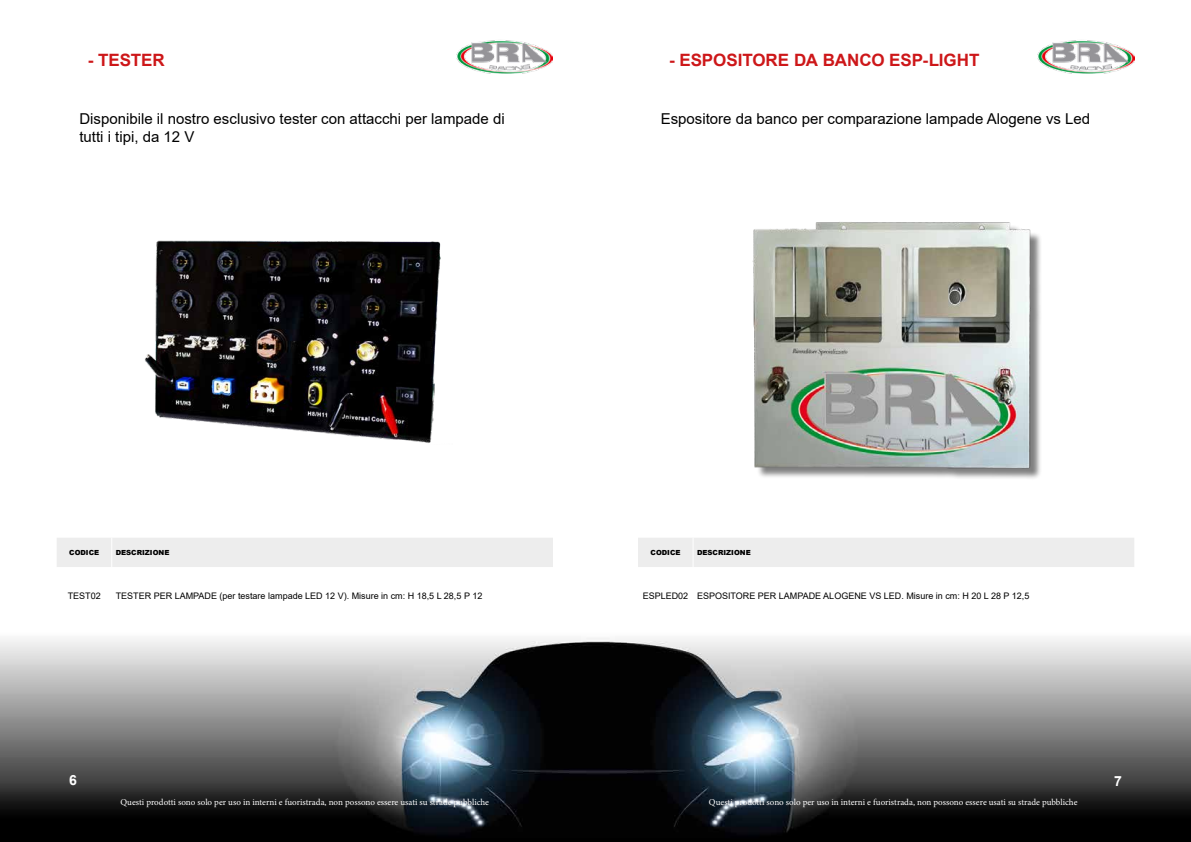
<style>
.page{position:relative;width:1191px;height:842px;background:#fff}
.page>*{position:absolute;margin:0;border:0;box-sizing:border-box;transform-origin:0 0}
.t1{font:700 17px "Arial";letter-spacing:-.005em;color:#cd1719}
.t2{font:15px/18px "Arial";color:#000}
.t3{font:700 14px "Arial";color:#fff}
.t4{font:9px "Minion Pro";color:#fff}
.t5{font:9px "Arial";color:#000}
.t6{font:900 7px "Arial";color:#000}
</style>
<div class="page">
<img style="left:456px;top:40px;width:97px;height:34px">
<img style="left:1037px;top:40px;width:97px;height:34px">
<img style="left:0;top:638px;width:1191px;height:204px">
<div style="left:57px;top:538px;width:496px;height:29px;background:#ededed"></div>
<img style="left:145px;top:240px;width:296px;height:203px">
<div style="left:638px;top:538px;width:496px;height:29px;background:#ededed"></div>
<div style="left:756px;top:225px;width:286px;height:256px;background:#000;opacity:.5"></div>
<img style="left:752px;top:222px;width:281px;height:248px">
<h1 class="t1" style="left:88px;top:49px;width:78px">- TESTER</h1>
<h1 class="t1" style="left:669px;top:49px;width:312px">- ESPOSITORE DA BANCO ESP-LIGHT</h1>
<h2 class="t2" style="left:79px;top:110px;width:427px">Disponibile il nostro esclusivo tester con attacchi per lampade di tutti i tipi, da 12 V</h2>
<h2 class="t2" style="left:660px;top:110px;width:431px">Espositore da banco per comparazione lampade Alogene vs Led</h2>
<p class="t6" style="left:69px;top:547px;width:31px">CODICE</p>
<p class="t6" style="left:116px;top:547px;width:55px">DESCRIZIONE</p>
<p class="t5" style="left:68px;top:589px;width:35px">TEST02</p>
<p class="t5" style="left:116px;top:589px;width:368px">TESTER PER LAMPADE (per testare lampade LED 12 V). Misure in cm: H 18,5 L 28,5 P 12</p>
<p class="t6" style="left:650px;top:547px;width:31px">CODICE</p>
<p class="t6" style="left:697px;top:547px;width:55px">DESCRIZIONE</p>
<p class="t5" style="left:643px;top:589px;width:388px">ESPLED02 ESPOSITORE PER LAMPADE ALOGENE VS LED. Misure in cm: H 20 L 28 P 12,5</p>
<h3 class="t3" style="left:69px;top:771px;width:9px">6</h3>
<h3 class="t3" style="left:1114px;top:771px;width:9px">7</h3>
<p class="t4" style="left:121px;top:796px;width:370px">Questi prodotti sono solo per uso in interni e fuoristrada, non possono essere usati su strade pubbliche</p>
<p class="t4" style="left:709px;top:796px;width:370px">Questi prodotti sono solo per uso in interni e fuoristrada, non possono essere usati su strade pubbliche</p>
</div>
